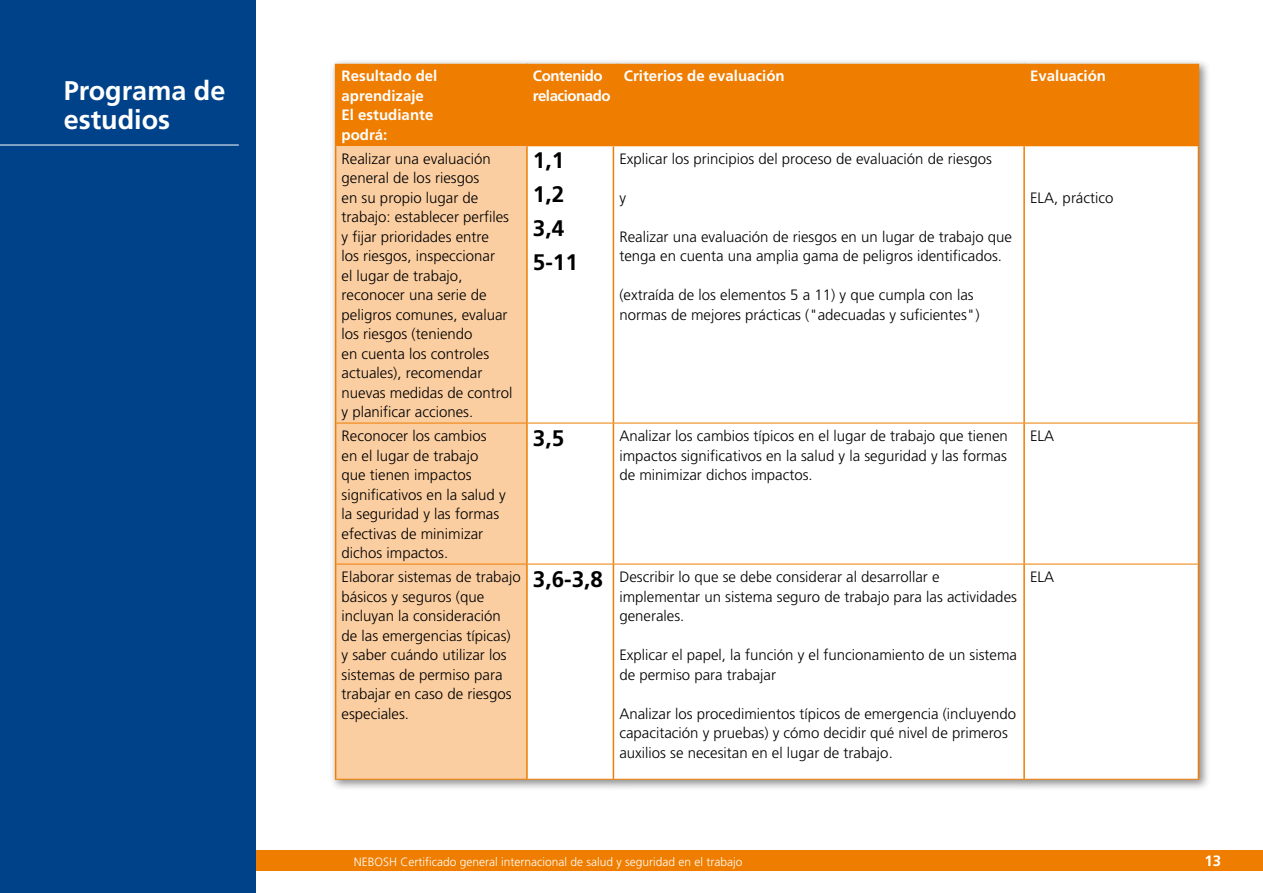
<style>
.page{position:relative;width:1263px;height:893px;background:#fff}
.page>*{position:absolute;margin:0;border:0;box-sizing:border-box;transform-origin:0 0}
.t1{font:700 27px/28.5px "Frutiger LT Std";color:#fff}
.t2{font:700 22.5px/34px "Frutiger LT Std";color:#000}
.t3{font:300 15px/19.5px "Frutiger";color:#000}
.t4{font:700 15px/19.5px "Frutiger LT Std";color:#fff}
.t5{font:700 15px/19.5px "Frutiger LT Std";letter-spacing:-.03em;color:#fff}
.t6{font:300 12px "Frutiger";color:#fff}
.s1{font-family:"Frutiger LT Std";font-weight:700;font-size:22.5px}
</style>
<div class="page">
<div style="left:256px;top:850px;width:1007px;height:21px;background:#ef7d00"></div>
<div style="left:0;top:0;width:256px;height:893px;background:#004289"></div>
<hr style="left:0;top:145px;width:239px;height:1px;background:#fff">
<div style="left:329px;top:59px;width:881px;height:732px;background:#000;opacity:.45"></div>
<div style="left:336px;top:64px;width:862px;height:81px;background:#ef7d00"></div>
<div style="left:336px;top:146px;width:190px;height:633px;background:#fbcea2"></div>
<svg style="left:528px;top:146px;width:670px;height:633px"></svg>
<hr style="left:335px;top:64px;width:1px;height:82px;background:#ef7d00">
<hr style="left:526px;top:64px;width:2px;height:81px;background:#ef7d00">
<hr style="left:617px;top:64px;width:2px;height:81px;background:#ef7d00">
<hr style="left:1023px;top:64px;width:2px;height:81px;background:#ef7d00">
<hr style="left:1198px;top:64px;width:1px;height:81px;background:#ef7d00">
<hr style="left:335px;top:146px;width:1px;height:277px;background:#ef7d00">
<hr style="left:335px;top:423px;width:1px;height:141px;background:#ef7d00">
<hr style="left:335px;top:564px;width:1px;height:215px;background:#ef7d00">
<hr style="left:336px;top:145px;width:190px;height:1px;background:#ef7d00">
<hr style="left:336px;top:423px;width:191px;height:1px;background:#ef7d00">
<hr style="left:336px;top:564px;width:191px;height:1px;background:#ef7d00">
<hr style="left:335px;top:779px;width:192px;height:1px;background:#ef7d00">
<hr style="left:526px;top:146px;width:2px;height:277px;background:#ef7d00">
<hr style="left:526px;top:423px;width:2px;height:141px;background:#ef7d00">
<hr style="left:526px;top:564px;width:2px;height:215px;background:#ef7d00">
<hr style="left:526px;top:145px;width:87px;height:1px;background:#ef7d00">
<hr style="left:527px;top:423px;width:86px;height:1px;background:#ef7d00">
<hr style="left:527px;top:564px;width:86px;height:1px;background:#ef7d00">
<hr style="left:527px;top:779px;width:86px;height:1px;background:#ef7d00">
<hr style="left:613px;top:146px;width:1px;height:277px;background:#ef7d00">
<hr style="left:613px;top:423px;width:1px;height:141px;background:#ef7d00">
<hr style="left:613px;top:564px;width:1px;height:215px;background:#ef7d00">
<hr style="left:618px;top:145px;width:406px;height:1px;background:#ef7d00">
<hr style="left:1024px;top:145px;width:175px;height:1px;background:#ef7d00">
<hr style="left:1023px;top:146px;width:2px;height:277px;background:#ef7d00">
<hr style="left:1023px;top:423px;width:2px;height:141px;background:#ef7d00">
<hr style="left:1023px;top:564px;width:2px;height:215px;background:#ef7d00">
<hr style="left:1198px;top:146px;width:1px;height:277px;background:#ef7d00">
<hr style="left:1198px;top:423px;width:1px;height:141px;background:#ef7d00">
<hr style="left:1198px;top:564px;width:1px;height:215px;background:#ef7d00">
<hr style="left:618px;top:423px;width:406px;height:1px;background:#ef7d00">
<hr style="left:618px;top:564px;width:406px;height:1px;background:#ef7d00">
<hr style="left:618px;top:779px;width:406px;height:1px;background:#ef7d00">
<hr style="left:1024px;top:423px;width:174px;height:1px;background:#ef7d00">
<hr style="left:1024px;top:564px;width:174px;height:1px;background:#ef7d00">
<hr style="left:1024px;top:779px;width:175px;height:1px;background:#ef7d00">
<h1 class="t1" style="left:64px;top:76px;width:163px">Programa de estudios</h1>
<p class="t4" style="left:342px;top:66px;width:97px">Resultado del aprendizaje<br>El estudiante podrá:</p>
<p class="t5" style="left:533px;top:66px;width:79px">Contenido relacionado</p>
<p class="t4" style="left:624px;top:66px;width:162px">Criterios de evaluación</p>
<p class="t4" style="left:1030px;top:66px;width:77px">Evaluación</p>
<p class="t3" style="left:342px;top:149px;width:172px">Realizar una evaluación general de los riesgos<br>en su propio lugar de trabajo: establecer perfiles y fijar prioridades entre<br>los riesgos, inspeccionar<br>el lugar de trabajo, reconocer una serie de peligros comunes, evaluar los riesgos (teniendo<br>en cuenta los controles actuales), recomendar nuevas medidas de control y planificar acciones.</p>
<h2 class="t2" style="left:533px;top:144px;width:47px">1,1<br>1,2<br>3,4<br>5-11</h2>
<p class="t3" style="left:619px;top:149px;width:374px">Explicar los principios del proceso de evaluación de riesgos</p>
<p class="t3" style="left:1030px;top:188px;width:85px">ELA, práctico</p>
<p class="t3" style="left:619px;top:188px;width:8px">y</p>
<p class="t3" style="left:619px;top:227px;width:394px">Realizar una evaluación de riesgos en un lugar de trabajo que tenga en cuenta una amplia gama de peligros identificados.</p>
<p class="t3" style="left:619px;top:285px;width:362px">(extraída de los elementos 5 a 11) y que cumpla con las normas de mejores prácticas ("adecuadas y suficientes")</p>
<p class="t3" style="left:342px;top:426px;width:166px">Reconocer los cambios en el lugar de trabajo que tienen impactos significativos en la salud y la seguridad y las formas efectivas de minimizar dichos impactos.</p>
<h2 class="t2" style="left:533px;top:421px;width:33px">3,5</h2>
<p class="t3" style="left:619px;top:426px;width:390px;text-align:justify">Analizar los cambios típicos en el lugar de trabajo que tienen impactos significativos en la salud y la seguridad y las formas de minimizar dichos impactos.</p>
<p class="t3" style="left:1030px;top:426px;width:26px">ELA</p>
<p class="t3" style="left:342px;top:567px;width:181px">Elaborar sistemas de trabajo básicos y seguros (que incluyan la consideración<br>de las emergencias típicas) y saber cuándo utilizar los sistemas de permiso para trabajar en caso de riesgos especiales.</p>
<p class="t3" style="left:619px;top:567px;width:399px;text-indent:-86px"><span class="s1">3,6-3,8</span> Describir lo que se debe considerar al desarrollar e implementar un sistema seguro de trabajo para las actividades generales.</p>
<p class="t3" style="left:1030px;top:567px;width:26px">ELA</p>
<p class="t3" style="left:619px;top:645px;width:399px">Explicar el papel, la función y el funcionamiento de un sistema de permiso para trabajar</p>
<p class="t3" style="left:619px;top:704px;width:398px">Analizar los procedimientos típicos de emergencia (incluyendo capacitación y pruebas) y cómo decidir qué nivel de primeros auxilios se necesitan en el lugar de trabajo.</p>
<p class="t6" style="left:354px;top:855px;width:390px">NEBOSH Certificado general internacional de salud y seguridad en el trabajo</p>
<p class="t4" style="left:1204px;top:851px;width:18px">13</p>
</div>
